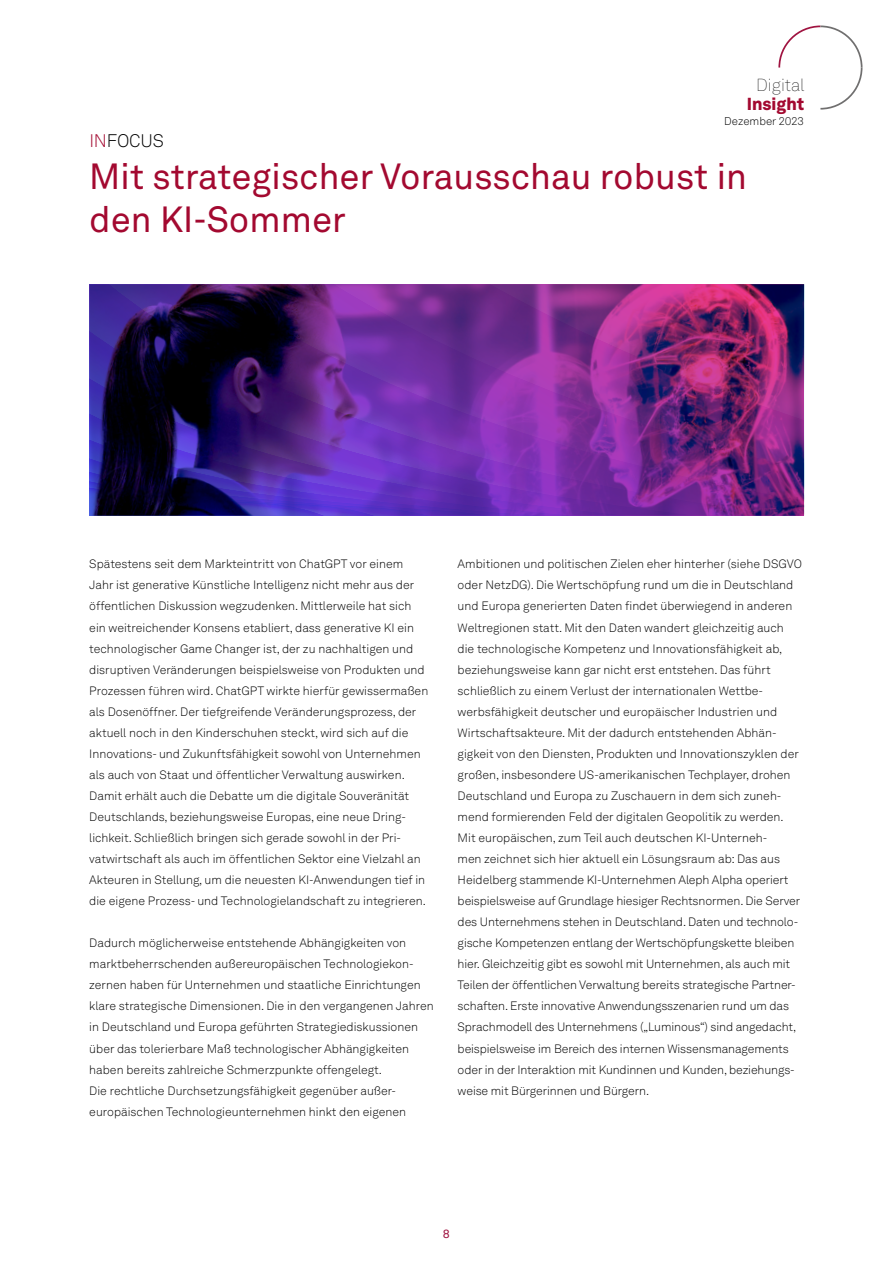
<style>
.page{position:relative;width:893px;height:1263px;background:#fff}
.page>*{position:absolute;margin:0;border:0;box-sizing:border-box;transform-origin:0 0}
.Fliesstext{font:36px/42.2px "Akkurat LL";color:#a30930}
.Fliesstext-2{font:300 18px "Akkurat LL";letter-spacing:-.01em;color:#000}
.Headline_32pt{font:100 17.25px "Akkurat LL";color:#000}
.Headline_32pt-2{font:900 17.25px "Akkurat LL";color:#a30930}
.Fliesstext-3{font:300 12px/21px "Akkurat LL";color:#000}
.t1{font:12px "Akkurat LL";color:#a01441}
.Subheadline_10pt{font:300 11.25px "Akkurat LL";color:#000}
.s1{color:#a30930}
</style>
<div class="page">
<svg style="left:778px;top:25px;width:85px;height:85px"></svg>
<svg style="left:782px;top:284px;width:22px;height:232px;background:#541f70"></svg>
<img style="left:660px;top:284px;width:122px;height:232px">
<svg style="left:555px;top:284px;width:105px;height:232px;background:#852e95"></svg>
<svg style="left:466px;top:284px;width:89px;height:232px;background:#8031a9"></svg>
<svg style="left:390px;top:284px;width:76px;height:232px;background:#6a2fa6"></svg>
<img style="left:89px;top:284px;width:301px;height:232px">
<p class="Headline_32pt" style="left:756px;top:74px;width:50px">Digital</p>
<p class="Headline_32pt-2" style="left:747px;top:90px;width:59px">Insight</p>
<p class="Subheadline_10pt" style="left:724px;top:113px;width:81px">Dezember 2023</p>
<p class="Fliesstext-2" style="left:89px;top:128px;width:76px"><span class="s1">IN</span>FOCUS</p>
<p class="Fliesstext" style="left:89px;top:154px;width:659px">Mit strategischer Vorausschau robust in den KI-Sommer</p>
<p class="Fliesstext-3" style="left:89px;top:553px;width:340px">Spätestens seit dem Markteintritt von ChatGPT vor einem Jahr ist generative Künstliche Intelligenz nicht mehr aus der öffentlichen Diskussion wegzudenken. Mittlerweile hat sich ein weitreichender Konsens etabliert, dass generative KI ein technologischer Game Changer ist, der zu nachhaltigen und disruptiven Veränderungen beispielsweise von Produkten und Prozessen führen wird. ChatGPT wirkte hierfür gewissermaßen als Dosenöffner. Der tiefgreifende Veränderungsprozess, der aktuell noch in den Kinderschuhen steckt, wird sich auf die Innovations- und Zukunftsfähigkeit sowohl von Unternehmen als auch von Staat und öffentlicher Verwaltung auswirken.<br>Damit erhält auch die Debatte um die digitale Souveränität Deutschlands, beziehungsweise Europas, eine neue Dring&shy;lichkeit. Schließlich bringen sich gerade sowohl in der Pri&shy;vatwirtschaft als auch im öffentlichen Sektor eine Vielzahl an Akteuren in Stellung, um die neuesten KI-Anwendungen tief in die eigene Prozess- und Technologielandschaft zu integrieren.</p>
<p class="Fliesstext-3" style="left:89px;top:932px;width:346px">Dadurch möglicherweise entstehende Abhängigkeiten von marktbeherrschenden außereuropäischen Technologiekon&shy;zernen haben für Unternehmen und staatliche Einrichtungen klare strategische Dimensionen. Die in den vergangenen Jahren in Deutschland und Europa geführten Strategiediskussionen über das tolerierbare Maß technologischer Abhängigkeiten haben bereits zahlreiche Schmerzpunkte offengelegt.<br>Die rechtliche Durchsetzungsfähigkeit gegenüber außer&shy;europäischen Technologieunternehmen hinkt den eigenen</p>
<p class="Fliesstext-3" style="left:458px;top:553px;width:346px">Ambitionen und politischen Zielen eher hinterher (siehe DSGVO oder NetzDG). Die Wertschöpfung rund um die in Deutschland und Europa generierten Daten findet überwiegend in anderen Weltregionen statt. Mit den Daten wandert gleichzeitig auch die technologische Kompetenz und Innovationsfähigkeit ab, beziehungsweise kann gar nicht erst entstehen. Das führt schließlich zu einem Verlust der internationalen Wettbe&shy;werbsfähigkeit deutscher und europäischer Industrien und Wirtschaftsakteure. Mit der dadurch entstehenden Abhän&shy;gigkeit von den Diensten, Produkten und Innovationszyklen der großen, insbesondere US-amerikanischen Techplayer, drohen Deutschland und Europa zu Zuschauern in dem sich zuneh&shy;mend formierenden Feld der digitalen Geopolitik zu werden.</p>
<p class="Fliesstext-3" style="left:458px;top:827px;width:344px">Mit europäischen, zum Teil auch deutschen KI-Unterneh-<br>men zeichnet sich hier aktuell ein Lösungsraum ab: Das aus Heidelberg stammende KI-Unternehmen Aleph Alpha operiert beispielsweise auf Grundlage hiesiger Rechtsnormen. Die Server des Unternehmens stehen in Deutschland. Daten und technolo&shy;gische Kompetenzen entlang der Wertschöpfungskette bleiben hier. Gleichzeitig gibt es sowohl mit Unternehmen, als auch mit Teilen der öffentlichen Verwaltung bereits strategische Partner&shy;schaften. Erste innovative Anwendungsszenarien rund um das Sprachmodell des Unternehmens („Luminous“) sind angedacht, beispielsweise im Bereich des internen Wissensmanagements oder in der Interaktion mit Kundinnen und Kunden, beziehungs&shy;weise mit Bürgerinnen und Bürgern.</p>
<p class="t1" style="left:443px;top:1224px;width:9px">8</p>
</div>
